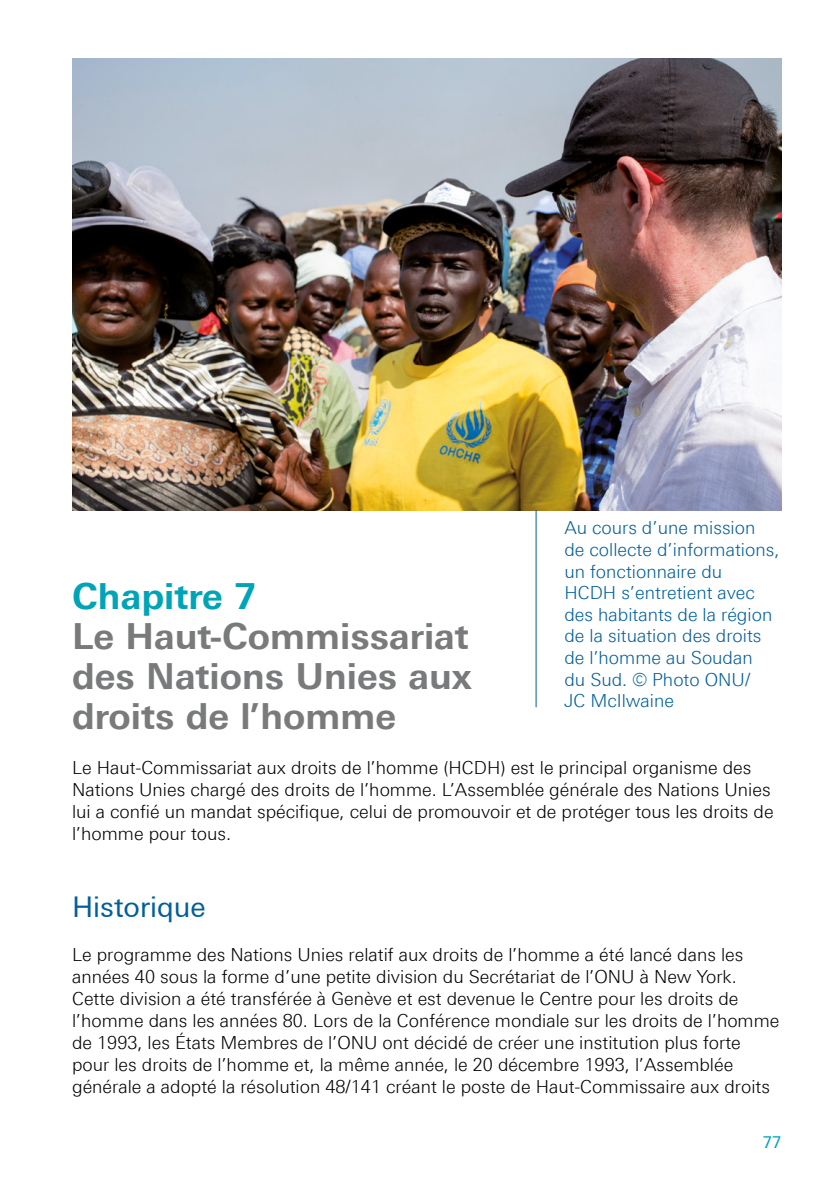
<style>
.page{position:relative;width:840px;height:1191px;background:#fff}
.page>*{position:absolute;margin:0;border:0;box-sizing:border-box;transform-origin:0 0}
.t1{font:700 36px/40px "LT Univers Basic";color:#797a7b;text-align:justify}
.t2{font:700 36px "LT Univers Basic";color:#00a4b7}
.t3{font:28px "Linotype Univers Basic";color:#005f9a}
.t4{font:300 18px/22px "LT Univers Basic";color:#000}
.t5{font:300 18px/21.6px "LT Univers Basic";color:#005f9a}
.t6{font:16px "Linotype Univers Basic";color:#00a4b7}
</style>
<div class="page">
<img style="left:72px;top:58px;width:709px;height:452px">
<hr style="left:535px;top:510px;width:1px;height:197px;background:#005f9a">
<p class="t5" style="left:564px;top:517px;width:216px">Au cours d’une mission de collecte d’informations, un fonctionnaire du<br>HCDH s’entretient avec des habitants de la région de la situation des droits de l’homme au Soudan<br>du Sud. © Photo ONU/<br>JC McIlwaine</p>
<h1 class="t2" style="left:72px;top:574px;width:186px">Chapitre 7</h1>
<h1 class="t1" style="left:72px;top:615px;width:401px">Le Haut-Commissariat des Nations Unies aux droits de l’homme</h1>
<p class="t4" style="left:72px;top:756px;width:702px">Le Haut-Commissariat aux droits de l’homme (HCDH) est le principal organisme des Nations Unies chargé des droits de l’homme. L’Assemblée générale des Nations Unies lui a confié un mandat spécifique, celui de promouvoir et de protéger tous les droits de l’homme pour tous.</p>
<h2 class="t3" style="left:72px;top:890px;width:135px">Historique</h2>
<p class="t4" style="left:72px;top:943px;width:708px">Le programme des Nations Unies relatif aux droits de l’homme a été lancé dans les années 40 sous la forme d’une petite division du Secrétariat de l’ONU à New York.<br>Cette division a été transférée à Genève et est devenue le Centre pour les droits de l’homme dans les années 80. Lors de la Conférence mondiale sur les droits de l’homme de 1993, les États Membres de l’ONU ont décidé de créer une institution plus forte pour les droits de l’homme et, la même année, le 20 décembre 1993, l’Assemblée générale a adopté la résolution 48/141 créant le poste de Haut-Commissaire aux droits</p>
<p class="t6" style="left:762px;top:1133px;width:20px">77</p>
</div>
